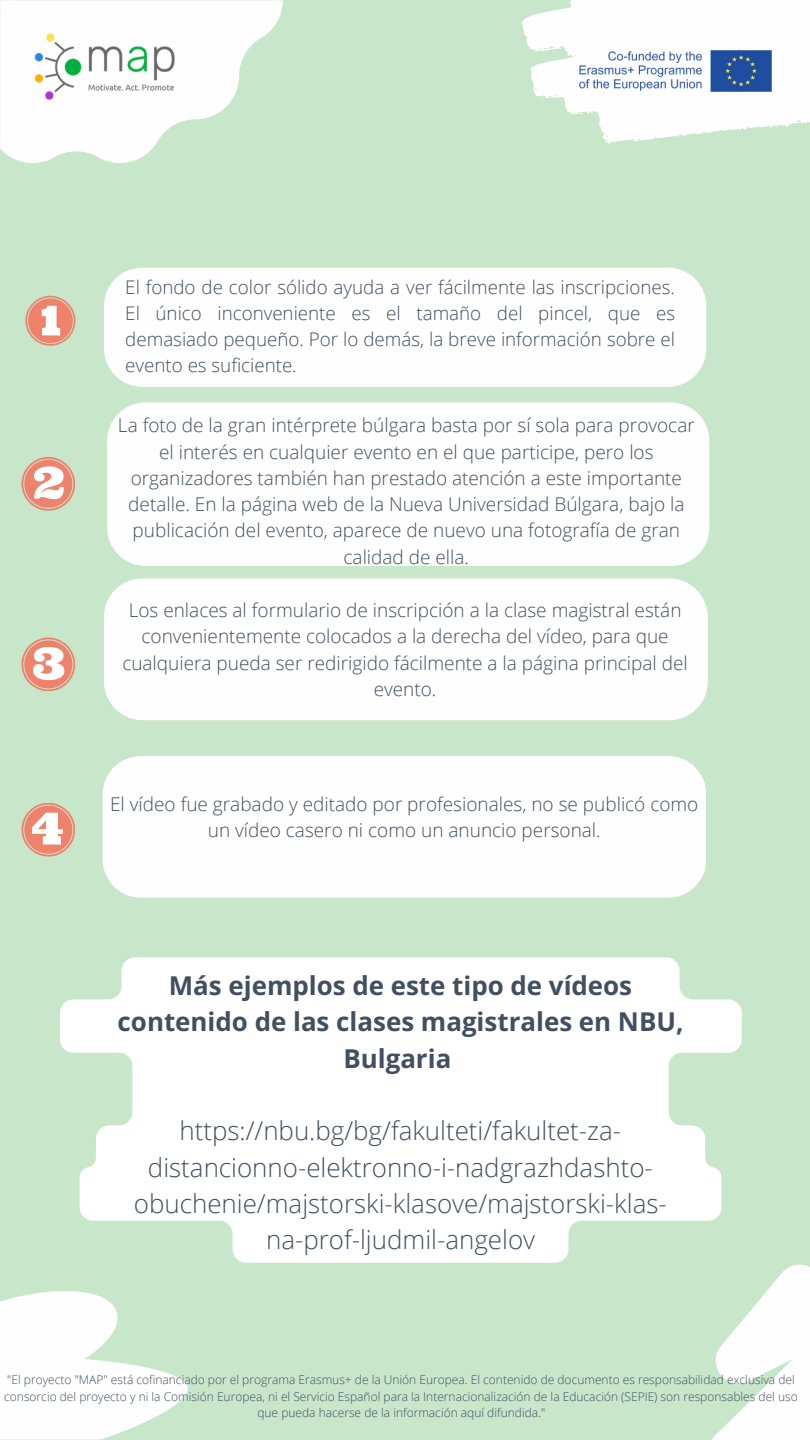
<style>
.page{position:relative;width:810px;height:1440px;background:#c8e6ca}
.page>*{position:absolute;margin:0;border:0;box-sizing:border-box;transform-origin:0 0}
.t1{font:300 25.9px/36.3px "Open Sans";color:#414f60;text-align:center}
.t2{font:700 25.9px/36.3px "Open Sans";color:#414f60;text-align:center}
.t3{font:300 19px/26.2px "Open Sans";color:#414f60;text-align:center}
.t4{font:300 18.8px/26.2px "Open Sans";color:#414f60;text-align:justify}
.t5{font:300 12px/16.5px "Open Sans";color:#414f60;text-align:center}
</style>
<div class="page">
<svg style="left:0;top:0;width:283px;height:163px;fill:#fefefe"></svg>
<svg style="left:0;top:1291px;width:188px;height:149px;fill:#fefefe"></svg>
<svg style="left:712px;top:1264px;width:98px;height:176px;fill:#fffefe"></svg>
<img style="left:35px;top:31px;width:141px;height:70px">
<svg style="left:522px;top:0;width:288px;height:144px;fill:#fefefe"></svg>
<img style="left:580px;top:51px;width:191px;height:41px">
<svg style="left:21px;top:803px;width:54px;height:54px"></svg>
<svg style="left:21px;top:638px;width:54px;height:53px"></svg>
<svg style="left:21px;top:457px;width:54px;height:54px"></svg>
<svg style="left:25px;top:296px;width:50px;height:50px"></svg>
<svg style="left:60px;top:957px;width:682px;height:306px;fill:#fff"></svg>
<div style="left:103px;top:756px;width:603px;height:142px;background:#fefefe"></div>
<div style="left:104px;top:578px;width:604px;height:142px;background:#fefefe"></div>
<div style="left:104px;top:268px;width:602px;height:119px;background:#fefefe"></div>
<div style="left:107px;top:402px;width:602px;height:164px;background:#fefefe"></div>
<p class="t4" style="left:125px;top:273px;width:551px">El fondo de color sólido ayuda a ver fácilmente las inscripciones.<br>El único inconveniente es el tamaño del pincel, que es demasiado pequeño. Por lo demás, la breve información sobre el evento es suficiente.</p>
<p class="t3" style="left:118px;top:412px;width:578px">La foto de la gran intérprete búlgara basta por sí sola para provocar el interés en cualquier evento en el que participe, pero los organizadores también han prestado atención a este importante detalle. En la página web de la Nueva Universidad Búlgara, bajo la publicación del evento, aparece de nuevo una fotografía de gran calidad de ella.</p>
<p class="t3" style="left:122px;top:597px;width:567px">Los enlaces al formulario de inscripción a la clase magistral están convenientemente colocados a la derecha del vídeo, para que cualquiera pueda ser redirigido fácilmente a la página principal del evento.</p>
<p class="t3" style="left:110px;top:790px;width:590px">El vídeo fue grabado y editado por profesionales, no se publicó como un vídeo casero ni como un anuncio personal.</p>
<h1 class="t2" style="left:118px;top:967px;width:567px">Más ejemplos de este tipo de vídeos contenido de las clases magistrales en NBU,<br>Bulgaria</h1>
<h1 class="t1" style="left:134px;top:1112px;width:534px">https://nbu.bg/bg/fakulteti/fakultet-za&shy;distancionno-elektronno-i-nadgrazhdashto&shy;obuchenie/majstorski-klasove/majstorski-klas&shy;na-prof-ljudmil-angelov</h1>
<p class="t5" style="left:4px;top:1371px;width:795px">"El proyecto "MAP" está cofinanciado por el programa Erasmus+ de la Unión Europea. El contenido de documento es responsabilidad exclusiva del consorcio del proyecto y ni la Comisión Europea, ni el Servicio Español para la Internacionalización de la Educación (SEPIE) son responsables del uso que pueda hacerse de la información aquí difundida."</p>
</div>
